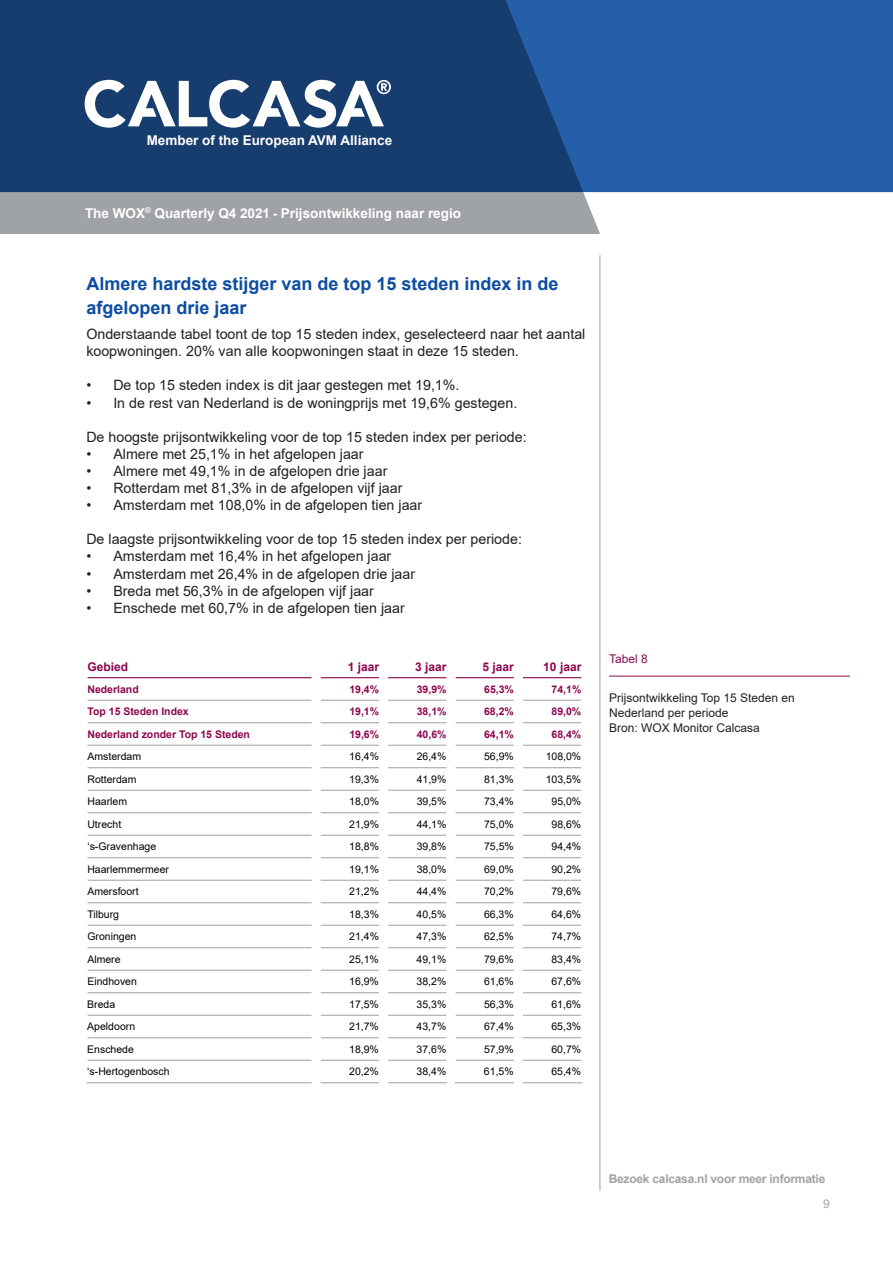
<style>
.page{position:relative;width:893px;height:1263px;background:#fff}
.page>*{position:absolute;margin:0;border:0;box-sizing:border-box;transform-origin:0 0}
.t1{font:700 18px/24px "Arial";color:#0d4da1}
.t2{font:14.25px/17.1px "Arial";color:#231f20}
.t3{font:700 13.5px "Arial";color:#fff}
.t4{font:12px/15px "Arial";color:#231f20}
.t5{font:700 12px "Arial";letter-spacing:-.02em;color:#9fa3a5}
.t6{font:700 12px "Arial";color:#8d064e}
.t7{font:12px "Arial";color:#880e53}
.t8{font:12px "Arial";color:#9fa3a5}
.t9{font:10.5px "Arial";color:#000}
.t10{font:700 10.5px "Arial";color:#8d064e}
</style>
<div class="page">
<hr style="left:600px;top:255px;width:1px;height:936px;background:#9fa3a5">
<div style="left:0;top:0;width:893px;height:234px;background:#9fa3a5"></div>
<svg style="left:506px;top:192px;width:387px;height:42px;fill:#fff"></svg>
<svg style="left:0;top:0;width:893px;height:192px;background:#1c4a87"></svg>
<svg style="left:85px;top:80px;width:306px;height:48px;background:#788eab"></svg>
<hr style="left:609px;top:676px;width:241px;height:1px;background:#880e53">
<svg style="left:86px;top:677px;width:496px;height:406px"></svg>
<p class="t3" style="left:147px;top:131px;width:247px">Member of the European AVM Alliance</p>
<p class="t3" style="left:85px;top:203px;width:377px">The WOX<sup>®</sup> Quarterly Q4 2021 - Prijsontwikkeling naar regio</p>
<p class="t1" style="left:86px;top:271px;width:474px">Almere hardste stijger van de top 15 steden index in de afgelopen drie jaar</p>
<p class="t2" style="left:86px;top:325px;width:501px">Onderstaande tabel toont de top 15 steden index, geselecteerd naar het aantal koopwoningen. 20% van alle koopwoningen staat in deze 15 steden.</p>
<p class="t2" style="left:86px;top:377px;width:375px">• De top 15 steden index is dit jaar gestegen met 19,1%.</p>
<p class="t2" style="left:86px;top:394px;width:432px">• In de rest van Nederland is de woningprijs met 19,6% gestegen.</p>
<p class="t2" style="left:86px;top:428px;width:442px">De hoogste prijsontwikkeling voor de top 15 steden index per periode:</p>
<p class="t2" style="left:86px;top:445px;width:279px">• Almere met 25,1% in het afgelopen jaar</p>
<p class="t2" style="left:86px;top:462px;width:303px">• Almere met 49,1% in de afgelopen drie jaar</p>
<p class="t2" style="left:86px;top:479px;width:318px">• Rotterdam met 81,3% in de afgelopen vijf jaar</p>
<p class="t2" style="left:86px;top:496px;width:337px">• Amsterdam met 108,0% in de afgelopen tien jaar</p>
<p class="t2" style="left:86px;top:531px;width:437px">De laagste prijsontwikkeling voor de top 15 steden index per periode:</p>
<p class="t2" style="left:86px;top:548px;width:307px">• Amsterdam met 16,4% in het afgelopen jaar</p>
<p class="t2" style="left:86px;top:565px;width:330px">• Amsterdam met 26,4% in de afgelopen drie jaar</p>
<p class="t2" style="left:86px;top:582px;width:289px">• Breda met 56,3% in de afgelopen vijf jaar</p>
<p class="t2" style="left:86px;top:599px;width:320px">• Enschede met 60,7% in de afgelopen tien jaar</p>
<p class="t6" style="left:87px;top:658px;width:42px">Gebied</p>
<p class="t6" style="left:348px;top:658px;width:33px">1 jaar</p>
<p class="t6" style="left:415px;top:658px;width:33px">3 jaar</p>
<p class="t6" style="left:483px;top:658px;width:33px">5 jaar</p>
<p class="t6" style="left:543px;top:658px;width:40px">10 jaar</p>
<p class="t10" style="left:87px;top:682px;width:53px">Nederland</p>
<p class="t10" style="left:349px;top:682px;width:31px">19,4%</p>
<p class="t10" style="left:417px;top:682px;width:31px">39,9%</p>
<p class="t10" style="left:484px;top:682px;width:31px">65,3%</p>
<p class="t10" style="left:552px;top:682px;width:31px">74,1%</p>
<p class="t10" style="left:87px;top:704px;width:103px">Top 15 Steden Index</p>
<p class="t10" style="left:349px;top:704px;width:31px">19,1%</p>
<p class="t10" style="left:417px;top:704px;width:31px">38,1%</p>
<p class="t10" style="left:484px;top:704px;width:31px">68,2%</p>
<p class="t10" style="left:552px;top:704px;width:31px">89,0%</p>
<p class="t10" style="left:87px;top:727px;width:164px">Nederland zonder Top 15 Steden</p>
<p class="t10" style="left:349px;top:727px;width:31px">19,6%</p>
<p class="t10" style="left:417px;top:727px;width:31px">40,6%</p>
<p class="t10" style="left:484px;top:727px;width:31px">64,1%</p>
<p class="t10" style="left:552px;top:727px;width:31px">68,4%</p>
<p class="t9" style="left:87px;top:749px;width:55px">Amsterdam</p>
<p class="t9" style="left:349px;top:749px;width:31px">16,4%</p>
<p class="t9" style="left:417px;top:749px;width:31px">26,4%</p>
<p class="t9" style="left:484px;top:749px;width:31px">56,9%</p>
<p class="t9" style="left:546px;top:749px;width:37px">108,0%</p>
<p class="t9" style="left:87px;top:772px;width:51px">Rotterdam</p>
<p class="t9" style="left:349px;top:772px;width:31px">19,3%</p>
<p class="t9" style="left:417px;top:772px;width:31px">41,9%</p>
<p class="t9" style="left:484px;top:772px;width:31px">81,3%</p>
<p class="t9" style="left:546px;top:772px;width:37px">103,5%</p>
<p class="t9" style="left:87px;top:794px;width:41px">Haarlem</p>
<p class="t9" style="left:349px;top:794px;width:31px">18,0%</p>
<p class="t9" style="left:417px;top:794px;width:31px">39,5%</p>
<p class="t9" style="left:484px;top:794px;width:31px">73,4%</p>
<p class="t9" style="left:551px;top:794px;width:31px">95,0%</p>
<p class="t9" style="left:87px;top:817px;width:35px">Utrecht</p>
<p class="t9" style="left:349px;top:817px;width:31px">21,9%</p>
<p class="t9" style="left:417px;top:817px;width:31px">44,1%</p>
<p class="t9" style="left:484px;top:817px;width:31px">75,0%</p>
<p class="t9" style="left:551px;top:817px;width:31px">98,6%</p>
<p class="t9" style="left:87px;top:839px;width:70px">‘s-Gravenhage</p>
<p class="t9" style="left:349px;top:839px;width:31px">18,8%</p>
<p class="t9" style="left:417px;top:839px;width:31px">39,8%</p>
<p class="t9" style="left:484px;top:839px;width:31px">75,5%</p>
<p class="t9" style="left:551px;top:839px;width:31px">94,4%</p>
<p class="t9" style="left:87px;top:862px;width:83px">Haarlemmermeer</p>
<p class="t9" style="left:349px;top:862px;width:31px">19,1%</p>
<p class="t9" style="left:417px;top:862px;width:31px">38,0%</p>
<p class="t9" style="left:484px;top:862px;width:31px">69,0%</p>
<p class="t9" style="left:551px;top:862px;width:31px">90,2%</p>
<p class="t9" style="left:87px;top:884px;width:53px">Amersfoort</p>
<p class="t9" style="left:349px;top:884px;width:31px">21,2%</p>
<p class="t9" style="left:417px;top:884px;width:31px">44,4%</p>
<p class="t9" style="left:484px;top:884px;width:31px">70,2%</p>
<p class="t9" style="left:551px;top:884px;width:31px">79,6%</p>
<p class="t9" style="left:87px;top:907px;width:33px">Tilburg</p>
<p class="t9" style="left:349px;top:907px;width:31px">18,3%</p>
<p class="t9" style="left:417px;top:907px;width:31px">40,5%</p>
<p class="t9" style="left:484px;top:907px;width:31px">66,3%</p>
<p class="t9" style="left:551px;top:907px;width:31px">64,6%</p>
<p class="t9" style="left:87px;top:929px;width:51px">Groningen</p>
<p class="t9" style="left:349px;top:929px;width:31px">21,4%</p>
<p class="t9" style="left:417px;top:929px;width:31px">47,3%</p>
<p class="t9" style="left:484px;top:929px;width:31px">62,5%</p>
<p class="t9" style="left:551px;top:929px;width:31px">74,7%</p>
<p class="t9" style="left:87px;top:952px;width:35px">Almere</p>
<p class="t9" style="left:349px;top:952px;width:31px">25,1%</p>
<p class="t9" style="left:417px;top:952px;width:31px">49,1%</p>
<p class="t9" style="left:484px;top:952px;width:31px">79,6%</p>
<p class="t9" style="left:551px;top:952px;width:31px">83,4%</p>
<p class="t9" style="left:87px;top:974px;width:51px">Eindhoven</p>
<p class="t9" style="left:349px;top:974px;width:31px">16,9%</p>
<p class="t9" style="left:417px;top:974px;width:31px">38,2%</p>
<p class="t9" style="left:484px;top:974px;width:31px">61,6%</p>
<p class="t9" style="left:551px;top:974px;width:31px">67,6%</p>
<p class="t9" style="left:87px;top:997px;width:30px">Breda</p>
<p class="t9" style="left:349px;top:997px;width:31px">17,5%</p>
<p class="t9" style="left:417px;top:997px;width:31px">35,3%</p>
<p class="t9" style="left:484px;top:997px;width:31px">56,3%</p>
<p class="t9" style="left:551px;top:997px;width:31px">61,6%</p>
<p class="t9" style="left:87px;top:1019px;width:49px">Apeldoorn</p>
<p class="t9" style="left:349px;top:1019px;width:31px">21,7%</p>
<p class="t9" style="left:417px;top:1019px;width:31px">43,7%</p>
<p class="t9" style="left:484px;top:1019px;width:31px">67,4%</p>
<p class="t9" style="left:551px;top:1019px;width:31px">65,3%</p>
<p class="t9" style="left:87px;top:1042px;width:48px">Enschede</p>
<p class="t9" style="left:349px;top:1042px;width:31px">18,9%</p>
<p class="t9" style="left:417px;top:1042px;width:31px">37,6%</p>
<p class="t9" style="left:484px;top:1042px;width:31px">57,9%</p>
<p class="t9" style="left:551px;top:1042px;width:31px">60,7%</p>
<p class="t9" style="left:87px;top:1064px;width:84px">‘s-Hertogenbosch</p>
<p class="t9" style="left:349px;top:1064px;width:31px">20,2%</p>
<p class="t9" style="left:417px;top:1064px;width:31px">38,4%</p>
<p class="t9" style="left:484px;top:1064px;width:31px">61,5%</p>
<p class="t9" style="left:551px;top:1064px;width:31px">65,4%</p>
<p class="t7" style="left:609px;top:651px;width:40px">Tabel 8</p>
<p class="t4" style="left:609px;top:690px;width:187px">Prijsontwikkeling Top 15 Steden en<br>Nederland per periode<br>Bron: WOX Monitor Calcasa</p>
<p class="t5" style="left:609px;top:1171px;width:218px">Bezoek calcasa.nl voor meer informatie</p>
<p class="t8" style="left:823px;top:1195px;width:8px">9</p>
</div>
